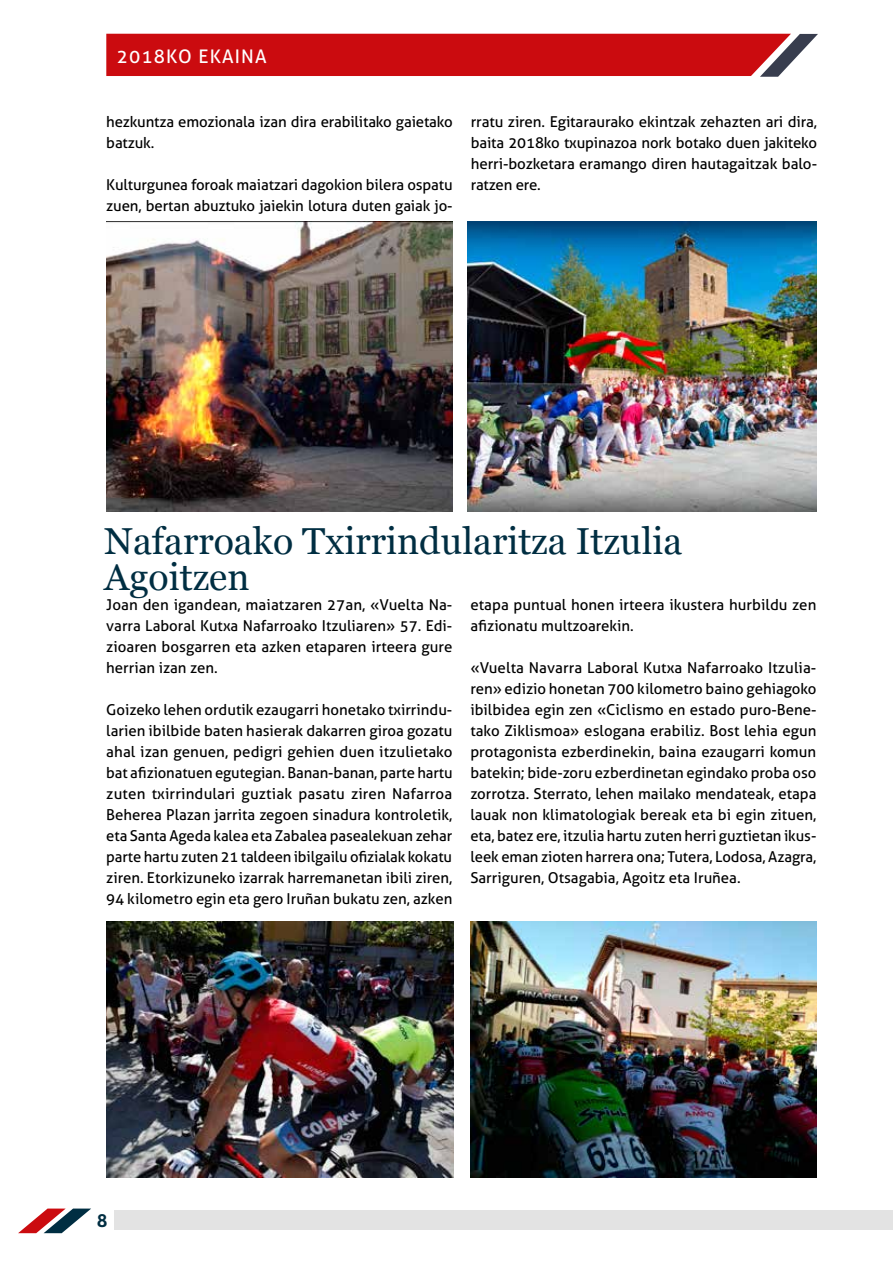
<style>
.page{position:relative;width:893px;height:1263px;background:#fff}
.page>*{position:absolute;margin:0;border:0;box-sizing:border-box;transform-origin:0 0}
.t1{font:37.5px/36px "Georgia";color:#002e42}
.t2{font:18.75px "Aller";letter-spacing:.06em;color:#fff}
.t3{font:700 18px "Aller";color:#002e42}
.t4{font:15px/21px "Aller";letter-spacing:-.005em;color:#000;text-align:justify}
</style>
<div class="page">
<div style="left:115px;top:1211px;width:778px;height:19px;background:#e3e3e3"></div>
<svg style="left:18px;top:1208px;width:73px;height:25px"></svg>
<svg style="left:106px;top:34px;width:712px;height:43px;background:#ca1b1f"></svg>
<img style="left:107px;top:921px;width:347px;height:257px">
<img style="left:471px;top:921px;width:345px;height:257px">
<img style="left:107px;top:221px;width:346px;height:290px">
<img style="left:467px;top:221px;width:349px;height:290px">
<p class="t2" style="left:117px;top:45px;width:151px">2018ko ekaina</p>
<p class="t4" style="left:106px;top:111px;width:348px">hezkuntza emozionala izan dira erabilitako gaietako batzuk.</p>
<p class="t4" style="left:106px;top:174px;width:348px">Kulturgunea foroak maiatzari dagokion bilera ospatu zuen, bertan abuztuko jaiekin lotura duten gaiak jo-</p>
<p class="t4" style="left:471px;top:111px;width:348px">rratu ziren. Egitaraurako ekintzak zehazten ari dira, baita 2018ko txupinazoa nork botako duen jakiteko herri-bozketara eramango diren hautagaitzak balo&shy;ratzen ere.</p>
<h1 class="t1" style="left:104px;top:523px;width:579px">Nafarroako Txirrindularitza Itzulia<br>Agoitzen</h1>
<p class="t4" style="left:106px;top:594px;width:348px">Joan den igandean, maiatzaren 27an, «Vuelta Na&shy;varra Laboral Kutxa Nafarroako Itzuliaren» 57. Edi&shy;zioaren bosgarren eta azken etaparen irteera gure herrian izan zen.</p>
<p class="t4" style="left:106px;top:699px;width:348px">Goizeko lehen ordutik ezaugarri honetako txirrindu&shy;larien ibilbide baten hasierak dakarren giroa gozatu ahal izan genuen, pedigri gehien duen itzulietako bat afizionatuen egutegian. Banan-banan, parte hartu zuten txirrindulari guztiak pasatu ziren Nafarroa Beherea Plazan jarrita zegoen sinadura kontroletik, eta Santa Ageda kalea eta Zabalea pasealekuan zehar parte hartu zuten 21 taldeen ibilgailu ofizialak kokatu ziren. Etorkizuneko izarrak harremanetan ibili ziren, 94 kilometro egin eta gero I ruñan bukatu zen, azken</p>
<p class="t4" style="left:470px;top:594px;width:348px">etapa puntual honen irteera ikustera hurbildu zen afizionatu multzoarekin.</p>
<p class="t4" style="left:470px;top:657px;width:348px">«Vuelta Navarra Laboral Kutxa Nafarroako Itzulia&shy;ren» edizio honetan 700 kilometro baino gehiagoko ibilbidea egin zen «Ciclismo en estado puro-Bene&shy;tako Ziklismoa» eslogana erabiliz. Bost lehia egun protagonista ezberdinekin, baina ezaugarri komun batekin; bide-zoru ezberdinetan egindako proba oso zorrotza. Sterrato, lehen mailako mendateak, etapa lauak non klimatologiak bereak eta bi egin zituen, eta, batez ere, itzulia hartu zuten herri guztietan ikus&shy;leek eman zioten harrera ona; Tutera, Lodosa, Azagra, Sarriguren, Otsagabia, Agoitz eta I ruñea.</p>
<p class="t3" style="left:97px;top:1209px;width:12px">8</p>
</div>
